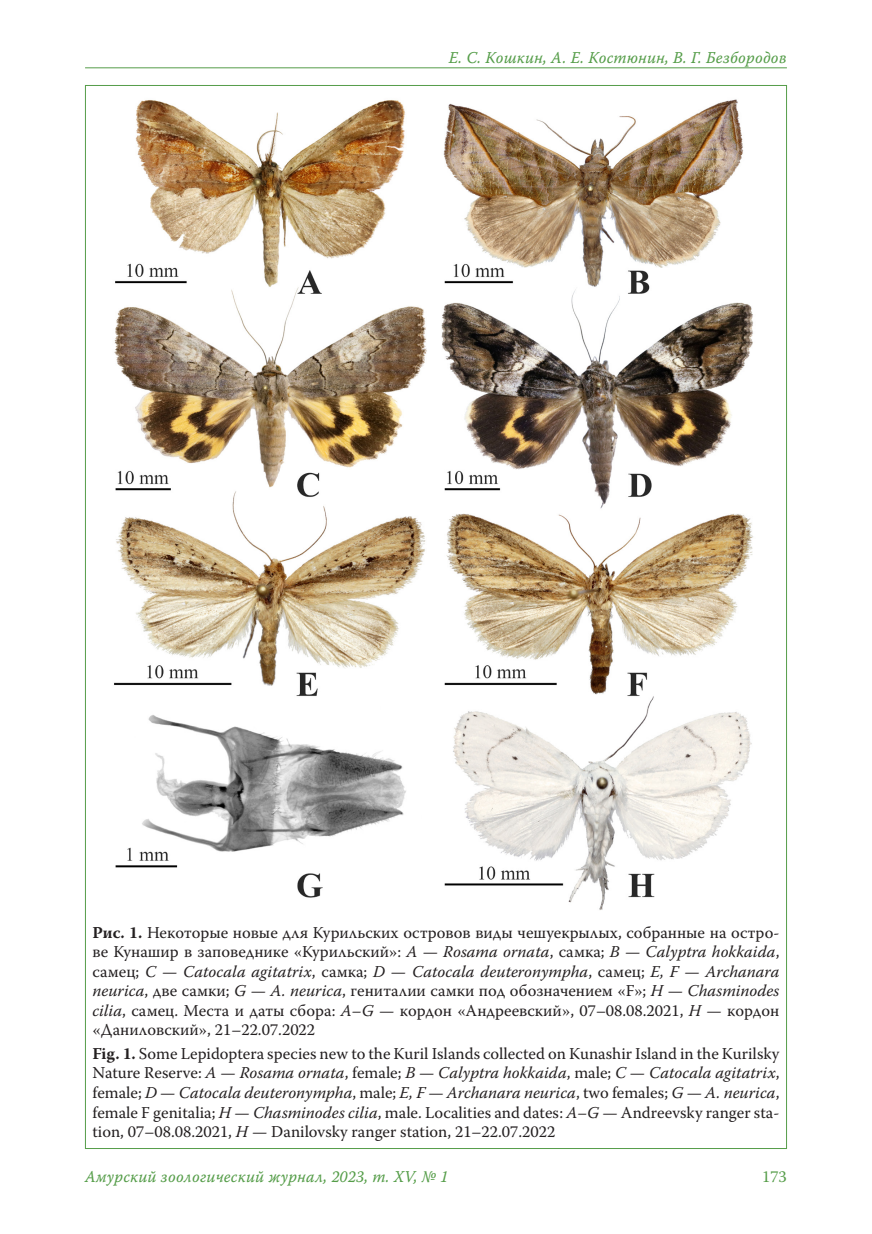
<style>
.page{position:relative;width:872px;height:1234px;background:#fff}
.page>*{position:absolute;margin:0;border:0;box-sizing:border-box;transform-origin:0 0}
.t1{font:16.5px/19.5px "Warnock Pro";color:#231f20;text-align:justify}
.colon_left{font:16.5px "Warnock Pro It Capt";letter-spacing:.01em;color:#559d49;scale:.95 1}
.t2{font:16.5px "Warnock Pro";color:#559d49}
.s1{font-weight:700}
.s2{font-style:italic}
</style>
<div class="page">
<img style="left:114px;top:99px;width:639px;height:811px">
<hr style="left:85px;top:67px;width:702px;height:1px;background:#559d49">
<p class="colon_left" style="left:449px;top:48px;width:357px">Е. С. Кошкин, А. Е. Костюнин, В. Г. Безбородов</p>
<p class="t1" style="left:92px;top:921px;width:688px"><span class="s1">Рис. 1.</span> Некоторые новые для Курильских островов виды чешуекрылых, собранные на остро&shy;ве Кунашир в заповеднике «Курильский»: <span class="s2">A</span> — <span class="s2">Rosama ornata</span>, самка; <span class="s2">B</span> — <span class="s2">Calyptra hokkaida</span>, самец; <span class="s2">C</span> — <span class="s2">Catocala agitatrix</span>, самка; <span class="s2">D</span> — <span class="s2">Catocala deuteronympha</span>, самец; <span class="s2">E, F</span> — <span class="s2">Archanara neurica</span>, две самки; <span class="s2">G</span> — <span class="s2">A. neurica</span>, гениталии самки под обозначением «F»; <span class="s2">H</span> — <span class="s2">Chasminodes cilia</span>, самец. Места и даты сбора: <span class="s2">A–G</span> — кордон «Андреевский», 07–08.08.2021, <span class="s2">H</span> — кордон «Даниловский», 21–22.07.2022</p>
<p class="t1" style="left:92px;top:1043px;width:688px"><span class="s1">Fig. 1.</span> Some Lepidoptera species new to the Kuril Islands collected on Kunashir Island in the Kurilsky Nature Reserve: <span class="s2">A</span> — <span class="s2">Rosama ornata</span>, female; <span class="s2">B</span> — <span class="s2">Calyptra hokkaida</span>, male; <span class="s2">C</span> — <span class="s2">Catocala agitatrix</span>, female; <span class="s2">D</span> — <span class="s2">Catocala deuteronympha</span>, male; <span class="s2">E, F</span> — <span class="s2">Archanara neurica</span>, two females; <span class="s2">G</span> — <span class="s2">A. neurica</span>, female F genitalia; <span class="s2">H</span> — <span class="s2">Chasminodes cilia</span>, male. Localities and dates: <span class="s2">A–G</span> — Andreevsky ranger sta&shy;tion, 07–08.08.2021, <span class="s2">H</span> — Danilovsky ranger station, 21–22.07.2022</p>
<p class="colon_left" style="left:85px;top:1166px;width:384px">Амурский зоологический журнал, 2023, т. XV, № 1</p>
<p class="t2" style="left:762px;top:1166px;width:26px">173</p>
</div>
